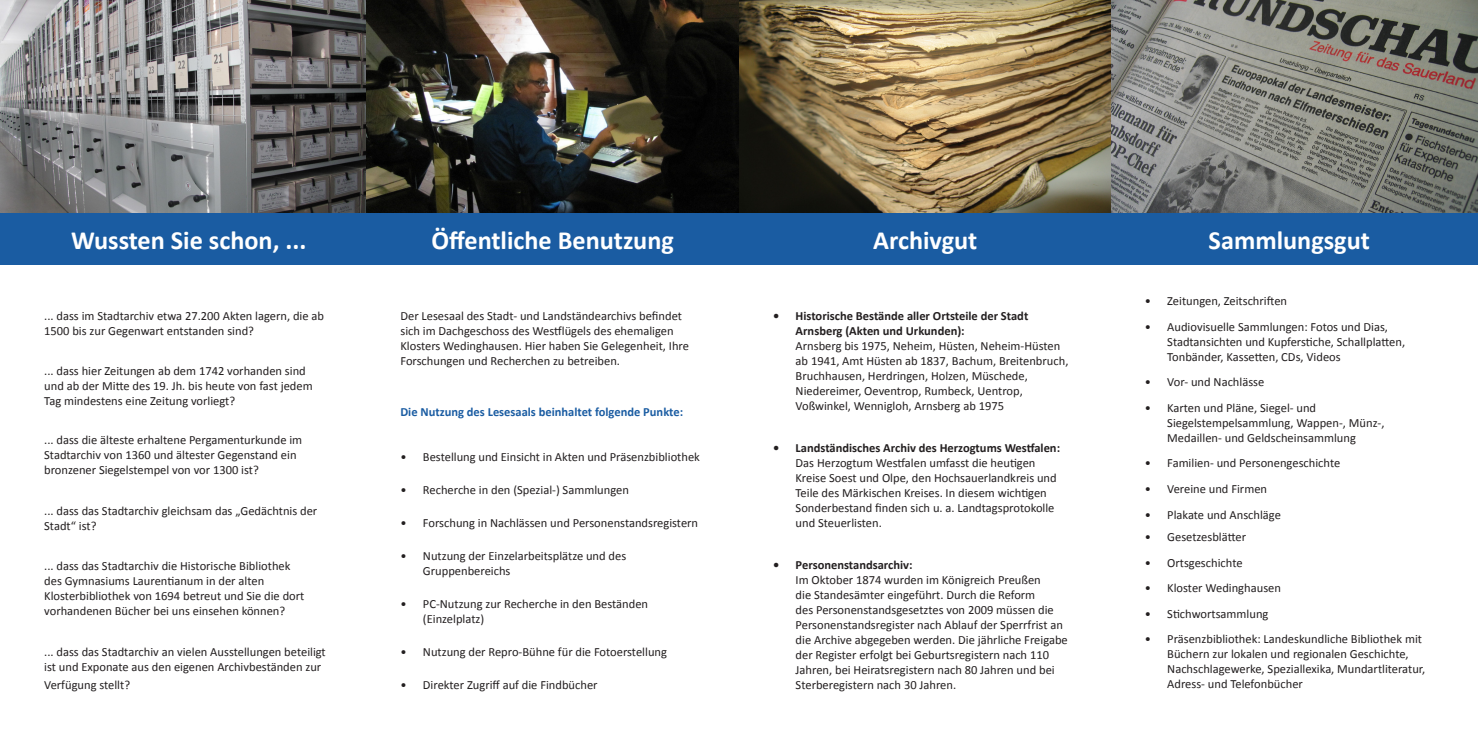
<style>
.page{position:relative;width:1478px;height:745px;background:#fff}
.page>*{position:absolute;margin:0;border:0;box-sizing:border-box;transform-origin:0 0}
.t1{font:700 26.25px "Calibri";color:#fff}
.t2{font:12.5px/15px "Calibri";color:#231f20}
.t3{font:700 12.5px "Calibri";color:#1a5ca2}
.s1{font-weight:700}
</style>
<div class="page">
<div style="left:0;top:213px;width:1478px;height:51px;background:#1a5ca2"></div>
<img style="left:0;top:0;width:1478px;height:213px">
<p class="t1" style="left:71px;top:223px;width:237px">Wussten Sie schon, ...</p>
<p class="t1" style="left:431px;top:223px;width:244px">Öffentliche Benutzung</p>
<p class="t1" style="left:873px;top:223px;width:106px">Archivgut</p>
<p class="t1" style="left:1208px;top:223px;width:163px">Sammlungsgut</p>
<p class="t2" style="left:44px;top:308px;width:281px">... dass im Stadtarchiv etwa 27.200 Akten lagern, die ab<br>1500 bis zur Gegenwart entstanden sind?</p>
<p class="t2" style="left:44px;top:363px;width:270px">... dass hier Zeitungen ab dem 1742 vorhanden sind und ab der Mitte des 19. Jh. bis heute von fast jedem<br>Tag mindestens eine Zeitung vorliegt?</p>
<p class="t2" style="left:44px;top:432px;width:259px">... dass die älteste erhaltene Pergamenturkunde im<br>Stadtarchiv von 1360 und ältester Gegenstand ein bronzener Siegelstempel von vor 1300 ist?</p>
<p class="t2" style="left:44px;top:503px;width:275px">... dass das Stadtarchiv gleichsam das „Gedächtnis der<br>Stadt“ ist?</p>
<p class="t2" style="left:44px;top:558px;width:262px">... dass das Stadtarchiv die Historische Bibliothek des Gymnasiums Laurentianum in der alten Klosterbibliothek von 1694 betreut und Sie die dort vorhandenen Bücher bei uns einsehen können?</p>
<p class="t2" style="left:44px;top:644px;width:283px">... dass das Stadtarchiv an vielen Ausstellungen beteiligt ist und Exponate aus den eigenen Archivbeständen zur</p>
<p class="t2" style="left:44px;top:677px;width:87px">Verfügung stellt?</p>
<p class="t2" style="left:400px;top:308px;width:290px">Der Lesesaal des Stadt- und Landständearchivs befindet sich im Dachgeschoss des Westflügels des ehemaligen Klosters Wedinghausen. Hier haben Sie Gelegenheit, Ihre Forschungen und Recherchen zu betreiben.</p>
<p class="t3" style="left:400px;top:403px;width:284px">Die Nutzung des Lesesaals beinhaltet folgende Punkte:</p>
<p class="t2" style="left:400px;top:449px;width:301px">• Bestellung und Einsicht in Akten und Präsenzbibliothek</p>
<p class="t2" style="left:400px;top:482px;width:230px">• Recherche in den (Spezial-) Sammlungen</p>
<p class="t2" style="left:400px;top:515px;width:299px">• Forschung in Nachlässen und Personenstandsregistern</p>
<p class="t2" style="left:423px;top:548px;width:205px;text-indent:-22px">• Nutzung der Einzelarbeitsplätze und des<br>Gruppenbereichs</p>
<p class="t2" style="left:423px;top:596px;width:227px;text-indent:-22px">• PC-Nutzung zur Recherche in den Beständen (Einzelplatz)</p>
<p class="t2" style="left:400px;top:644px;width:268px">• Nutzung der Repro-Bühne für die Fotoerstellung</p>
<p class="t2" style="left:400px;top:677px;width:199px">• Direkter Zugriff auf die Findbücher</p>
<p class="t2" style="left:795px;top:308px;width:274px;text-indent:-22px"><span class="s1">• Historische Bestände aller Ortsteile der Stadt Arnsberg (Akten und Urkunden):<br></span>Arnsberg bis 1975, Neheim, Hüsten, Neheim-Hüsten ab 1941, Amt Hüsten ab 1837, Bachum, Breitenbruch, Bruchhausen, Herdringen, Holzen, Müschede, Niedereimer, Oeventrop, Rumbeck, Uentrop, Voßwinkel, Wennigloh, Arnsberg ab 1975</p>
<p class="t2" style="left:795px;top:440px;width:266px;text-indent:-22px"><span class="s1">• Landständisches Archiv des Herzogtums Westfalen:<br></span>Das Herzogtum Westfalen umfasst die heutigen Kreise Soest und Olpe, den Hochsauerlandkreis und Teile des Märkischen Kreises. In diesem wichtigen Sonderbestand finden sich u. a. Landtagsprotokolle und Steuerlisten.</p>
<p class="t2" style="left:795px;top:557px;width:274px;text-indent:-22px"><span class="s1">• Personenstandsarchiv:<br></span>Im Oktober 1874 wurden im Königreich Preußen<br>die Standesämter eingeführt. Durch die Reform<br>des Personenstandsgesetztes von 2009 müssen die Personenstandsregister nach Ablauf der Sperrfrist an die Archive abgegeben werden. Die jährliche Freigabe der Register erfolgt bei Geburtsregistern nach 110<br>Jahren, bei Heiratsregistern nach 80 Jahren und bei Sterberegistern nach 30 Jahren.</p>
<p class="t2" style="left:1144px;top:293px;width:144px">• Zeitungen, Zeitschriften</p>
<p class="t2" style="left:1167px;top:319px;width:239px;text-indent:-22px">• Audiovisuelle Sammlungen: Fotos und Dias,<br>Stadtansichten und Kupferstiche, Schallplatten,<br>Tonbänder, Kassetten, CDs, Videos</p>
<p class="t2" style="left:1144px;top:374px;width:121px">• Vor- und Nachlässe</p>
<p class="t2" style="left:1167px;top:400px;width:219px;text-indent:-22px">• Karten und Pläne, Siegel- und<br>Siegelstempelsammlung, Wappen-, Münz-,<br>Medaillen- und Geldscheinsammlung</p>
<p class="t2" style="left:1144px;top:455px;width:197px">• Familien- und Personengeschichte</p>
<p class="t2" style="left:1144px;top:481px;width:124px">• Vereine und Firmen</p>
<p class="t2" style="left:1144px;top:506px;width:138px">• Plakate und Anschläge</p>
<p class="t2" style="left:1144px;top:529px;width:103px">• Gesetzesblätter</p>
<p class="t2" style="left:1144px;top:554px;width:99px">• Ortsgeschichte</p>
<p class="t2" style="left:1144px;top:580px;width:138px">• Kloster Wedinghausen</p>
<p class="t2" style="left:1144px;top:605px;width:125px">• Stichwortsammlung</p>
<p class="t2" style="left:1167px;top:631px;width:260px;text-indent:-22px">• Präsenzbibliothek: Landeskundliche Bibliothek mit Büchern zur lokalen und regionalen Geschichte, Nachschlagewerke, Speziallexika, Mundartliteratur, Adress- und Telefonbücher</p>
</div>
